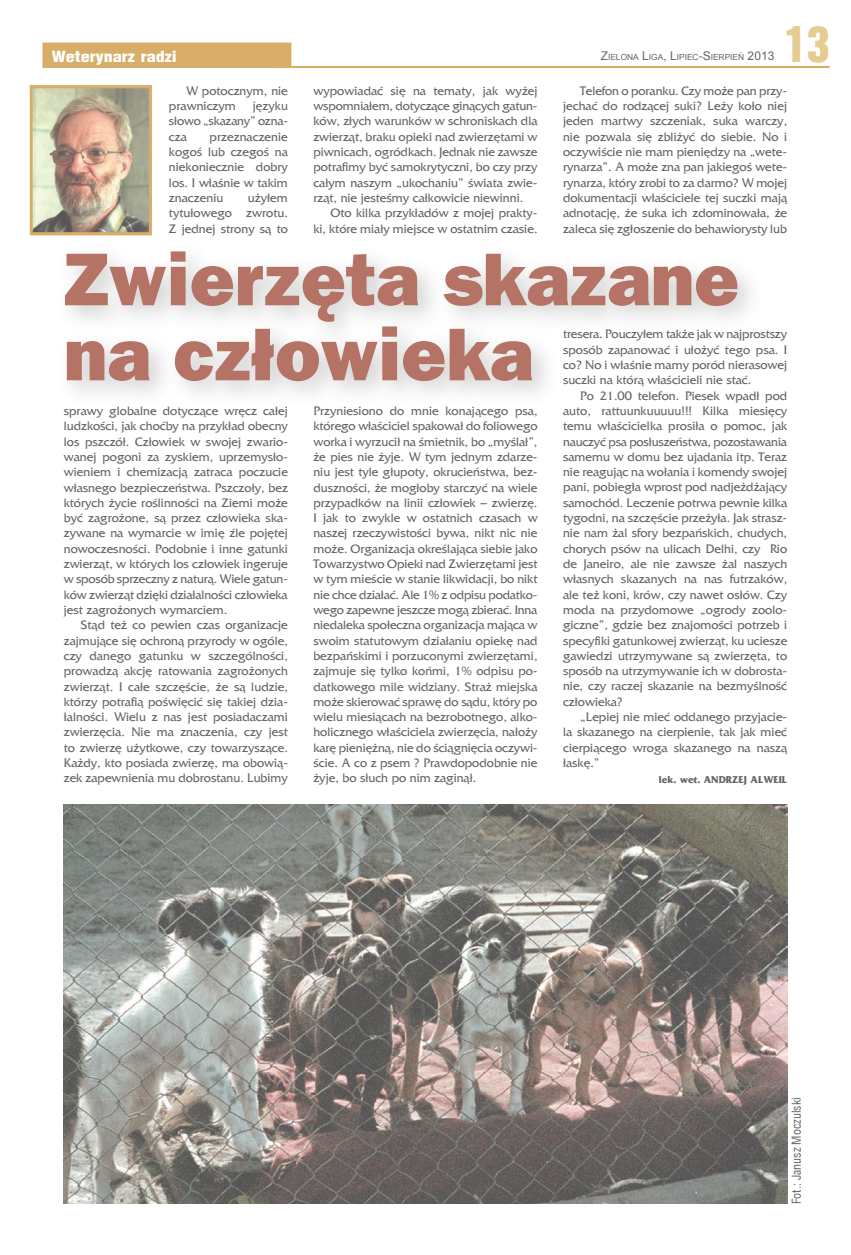
<style>
.page{position:relative;width:851px;height:1255px;background:#fff}
.page>*{position:absolute;margin:0;border:0;box-sizing:border-box;transform-origin:0 0}
.tytuł{font:800 75px/75px "Frankfurt Gothic";color:#b47364}
.t1{font:45px "Switzerland Inserat";color:#e7cc92}
.t2{font:900 15px "Switzerland Cond";color:#fff;scale:1.2 1}
.tekst{font:12.75px/15.3px "France";color:#646565;text-align:justify}
.autor_zdjecie{font:12px "Switzerland Condensed";color:#646565}
.autor{font:700 10.5px "France";color:#646565}
.t3{font:8.4px "Arial";color:#646565}
.s1{font-size:12px}
</style>
<div class="page">
<div style="left:43px;top:43px;width:247px;height:24px;background:#d7ad68"></div>
<div style="left:42px;top:43px;width:249px;height:25px;border:2px solid #d7ad68"></div>
<div style="left:271px;top:66px;width:558px;height:2px;border:2px solid #d7ad68"></div>
<img style="left:34px;top:89px;width:114px;height:142px">
<div style="left:30px;top:85px;width:122px;height:150px;border:3px solid #d7ad68"></div>
<div style="left:51px;top:238px;width:716px;height:173px;background:#646565;opacity:.3"></div>
<img style="left:64px;top:804px;width:723px;height:399px">
<p class="t2" style="left:52px;top:47px;width:106px">Weterynarz radzi</p>
<p class="t3" style="left:600px;top:51px;width:175px"><span class="s1">Z</span>IELONA <span class="s1">L</span>IGA<span class="s1">, L</span>IPIEC<span class="s1">-S</span>IERPIEŃ <span class="s1">2013</span></p>
<p class="t1" style="left:784px;top:16px;width:46px">13</p>
<p class="tekst" style="left:169px;top:83px;width:120px;text-indent:17px">W potocznym, nie prawniczym</p>
<p class="tekst" style="left:169px;top:98px;width:120px;text-indent:84px">języku słowo „skazany” ozna&shy;cza</p>
<p class="tekst" style="left:169px;top:129px;width:120px;text-indent:41px">przeznaczenie kogoś lub czegoś na niekoniecznie dobry los. I właśnie w takim znaczeniu</p>
<p class="tekst" style="left:169px;top:190px;width:120px;text-indent:79px">użyłem tytułowego zwrotu.<br>Z jednej strony są to</p>
<p class="tekst" style="left:313px;top:83px;width:226px">wypowiadać się na tematy, jak wyżej wspomniałem, dotyczące ginących gatun&shy;ków, złych warunków w schroniskach dla zwierząt, braku opieki nad zwierzętami w piwnicach, ogródkach. Jednak nie zawsze potrafimy być samokrytyczni, bo czy przy całym naszym „ukochaniu” świata zwie&shy;rząt, nie jesteśmy całkowicie niewinni.</p>
<p class="tekst" style="left:313px;top:206px;width:225px;text-align:right">Oto kilka przykładów z mojej prakty-<br>ki, które miały miejsce w ostatnim czasie.</p>
<p class="tekst" style="left:563px;top:83px;width:226px;text-indent:17px">Telefon o poranku. Czy może pan przy&shy;jechać do rodzącej suki? Leży koło niej jeden martwy szczeniak, suka warczy, nie pozwala się zbliżyć do siebie. No i oczywiście nie mam pieniędzy na „wete&shy;rynarza”. A może zna pan jakiegoś wete&shy;rynarza, który zrobi to za darmo? W mojej dokumentacji właściciele tej suczki mają adnotację, że suka ich zdominowała, że zaleca się zgłoszenie do behawiorysty lub</p>
<p class="tytuł" style="left:64px;top:240px;width:677px">Zwierzęta skazane na człowieka</p>
<p class="tekst" style="left:64px;top:403px;width:226px">sprawy globalne dotyczące wręcz całej ludzkości, jak choćby na przykład obecny los pszczół. Człowiek w swojej zwario&shy;wanej pogoni za zyskiem, uprzemysło&shy;wieniem i chemizacją zatraca poczucie własnego bezpieczeństwa. Pszczoły, bez których życie roślinności na Ziemi może być zagrożone, są przez człowieka ska&shy;zywane na wymarcie w imię źle pojętej nowoczesności. Podobnie i inne gatunki zwierząt, w których los człowiek ingeruje w sposób sprzeczny z naturą. Wiele gatun&shy;ków zwierząt dzięki działalności człowieka jest zagrożonych wymarciem.</p>
<p class="tekst" style="left:64px;top:617px;width:226px;text-indent:17px">Stąd też co pewien czas organizacje zajmujące się ochroną przyrody w ogóle, czy danego gatunku w szczególności, prowadzą akcję ratowania zagrożonych zwierząt. I całe szczęście, że są ludzie, którzy potrafią poświęcić się takiej dzia&shy;łalności. Wielu z nas jest posiadaczami zwierzęcia. Nie ma znaczenia, czy jest to zwierzę użytkowe, czy towarzyszące.<br>Każdy, kto posiada zwierzę, ma obowią&shy;zek zapewnienia mu dobrostanu. Lubimy</p>
<p class="tekst" style="left:563px;top:326px;width:226px">tresera. Pouczyłem także jak w najprostszy sposób zapanować i ułożyć tego psa. I co? No i właśnie mamy poród nierasowej suczki na którą właścicieli nie stać.</p>
<p class="tekst" style="left:563px;top:388px;width:226px;text-indent:17px">Po 21.00 telefon. Piesek wpadł pod auto, rattuunkuuuuu!!! Kilka miesięcy temu właścicielka prosiła o pomoc, jak nauczyć psa posłuszeństwa, pozostawania samemu w domu bez ujadania itp. Teraz nie reagując na wołania i komendy swojej pani, pobiegła wprost pod nadjeżdżający samochód. Leczenie potrwa pewnie kilka tygodni, na szczęście przeżyła. Jak strasz&shy;nie nam żal sfory bezpańskich, chudych, chorych psów na ulicach Delhi, czy Rio de Janeiro, ale nie zawsze żal naszych własnych skazanych na nas futrzaków, ale też koni, krów, czy nawet osłów. Czy moda na przydomowe „ogrody zoolo&shy;giczne”, gdzie bez znajomości potrzeb i specyfiki gatunkowej zwierząt, ku uciesze gawiedzi utrzymywane są zwierzęta, to sposób na utrzymywanie ich w dobrosta&shy;nie, czy raczej skazanie na bezmyślność człowieka?</p>
<p class="tekst" style="left:563px;top:709px;width:226px;text-indent:17px">„Lepiej nie mieć oddanego przyjacie&shy;la skazanego na cierpienie, tak jak mieć cierpiącego wroga skazanego na naszą łaskę.”</p>
<p class="autor" style="left:658px;top:773px;width:130px">lek. wet. ANDRZEJ ALWEIL</p>
<p class="tekst" style="left:313px;top:403px;width:226px">Przyniesiono do mnie konającego psa, którego właściciel spakował do foliowego worka i wyrzucił na śmietnik, bo „myślał”, że pies nie żyje. W tym jednym zdarze&shy;niu jest tyle głupoty, okrucieństwa, bez&shy;duszności, że mogłoby starczyć na wiele przypadków na linii człowiek – zwierzę.<br>I jak to zwykle w ostatnich czasach w naszej rzeczywistości bywa, nikt nic nie może. Organizacja określająca siebie jako Towarzystwo Opieki nad Zwierzętami jest w tym mieście w stanie likwidacji, bo nikt nie chce działać. Ale 1% z odpisu podatko&shy;wego zapewne jeszcze mogą zbierać. Inna niedaleka społeczna organizacja mająca w swoim statutowym działaniu opiekę nad bezpańskimi i porzuconymi zwierzętami, zajmuje się tylko końmi, 1% odpisu po&shy;datkowego mile widziany. Straż miejska może skierować sprawę do sądu, który po wielu miesiącach na bezrobotnego, alko&shy;holicznego właściciela zwierzęcia, nałoży karę pieniężną, nie do ściągnięcia oczywi&shy;ście. A co z psem ? Prawdopodobnie nie żyje, bo słuch po nim zaginął.</p>
<p class="autor_zdjecie" style="left:789px;top:1203px;width:108px;rotate:-90deg">Fot.: Janusz Moczulski</p>
</div>
